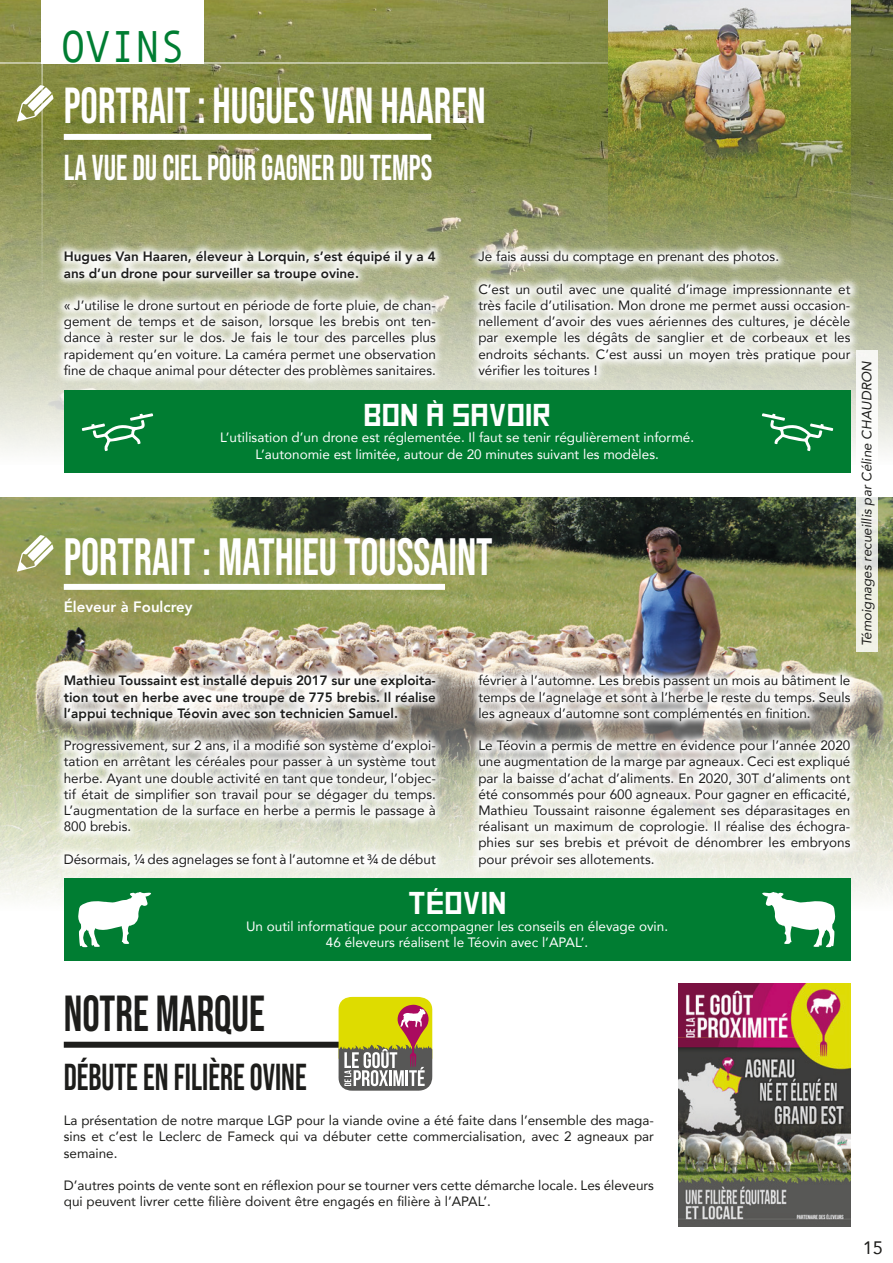
<style>
.page{position:relative;width:893px;height:1263px;background:#fff}
.page>*{position:absolute;margin:0;border:0;box-sizing:border-box;transform-origin:0 0}
.t1{font:52.5px "Bebas Neue";color:#fff;scale:.86 1}
.t2{font:50.7px "Bebas Neue";color:#fff;scale:.86 1}
.t3{font:50.7px "Bebas Neue";color:#1d1d1b;scale:.86 1}
.t4{font:45px "Andale Mono";color:#007d32;scale:.92 1}
.t5{font:37.5px "Bebas Neue";color:#1d1d1b;scale:.86 1}
.t6{font:36px "Bebas Neue";color:#fff;scale:.86 1}
.t7{font:31.5px "Square Font";color:#fff}
.t8{font:18px "Avenir";color:#1d1d1b}
.t9{font:800 15px "Avenir";color:#fff}
.t10{font:13.5px/16.2px "Avenir";color:#1d1d1b;text-align:justify}
.t11{font:800 13.5px/16.2px "Avenir";color:#1d1d1b;text-align:justify}
.t12{font:13.5px "Avenir";color:#fff}
.t13{font:italic 13.5px "Avenir";color:#1d1d1b}
</style>
<div class="page">
<img style="left:0;top:0;width:893px;height:464px">
<div style="left:64px;top:134px;width:367px;height:6px;background:#fff"></div>
<hr style="left:0;top:63px;width:752px;height:1px;background:#fff">
<div style="left:42px;top:0;width:162px;height:63px;background:#fff"></div>
<hr style="left:42px;top:0;width:1px;height:319px;background:#fff">
<img style="left:0;top:497px;width:893px;height:413px">
<div style="left:64px;top:584px;width:381px;height:6px;background:#fff"></div>
<svg style="left:54px;top:665px;width:806px;height:212px"></svg>
<svg style="left:17px;top:535px;width:37px;height:37px"></svg>
<div style="left:64px;top:878px;width:786px;height:83px;background:#007d32"></div>
<svg style="left:78px;top:892px;width:73px;height:55px"></svg>
<svg style="left:762px;top:892px;width:73px;height:55px"></svg>
<svg style="left:54px;top:241px;width:806px;height:147px"></svg>
<div style="left:64px;top:390px;width:786px;height:83px;background:#007d32"></div>
<svg style="left:762px;top:413px;width:71px;height:38px"></svg>
<svg style="left:82px;top:413px;width:71px;height:38px"></svg>
<svg style="left:17px;top:85px;width:37px;height:37px"></svg>
<img style="left:608px;top:0;width:242px;height:251px">
<div style="left:64px;top:1042px;width:367px;height:6px;background:#1d1d1b"></div>
<svg style="left:337px;top:997px;width:96px;height:94px;background:#b6a951"></svg>
<img style="left:678px;top:983px;width:172px;height:244px">
<svg style="left:856px;top:351px;width:22px;height:301px"></svg>
<p class="t4" style="left:61px;top:17px;width:137px">OVINS</p>
<p class="t2" style="left:64px;top:77px;width:492px">PORTRAIT : HUGUES VAN HAAREN</p>
<p class="t6" style="left:64px;top:147px;width:430px">LA VUE DU CIEL POUR GAGNER DU TEMPS</p>
<p class="t11" style="left:64px;top:249px;width:374px">Hugues Van Haaren, éleveur à Lorquin, s’est équipé il y a 4 ans d’un drone pour surveiller sa troupe ovine.</p>
<p class="t10" style="left:64px;top:297px;width:374px">« J’utilise le drone surtout en période de forte pluie, de chan&shy;gement de temps et de saison, lorsque les brebis ont ten&shy;dance à rester sur le dos. Je fais le tour des parcelles plus rapidement qu’en voiture. La caméra permet une observation fine de chaque animal pour détecter des problèmes sanitaires.</p>
<p class="t10" style="left:478px;top:248px;width:302px">Je fais aussi du comptage en prenant des photos.</p>
<p class="t10" style="left:478px;top:281px;width:374px">C’est un outil avec une qualité d’image impressionnante et très facile d’utilisation. Mon drone me permet aussi occasion&shy;nellement d’avoir des vues aériennes des cultures, je décèle par exemple les dégâts de sanglier et de corbeaux et les endroits séchants. C’est aussi un moyen très pratique pour vérifier les toitures !</p>
<p class="t7" style="left:364px;top:400px;width:189px">BON À SAVOIR</p>
<p class="t12" style="left:220px;top:427px;width:476px">L’utilisation d’un drone est réglementée. Il faut se tenir régulièrement informé.</p>
<p class="t12" style="left:255px;top:443px;width:405px">L’autonomie est limitée, autour de 20 minutes suivant les modèles.</p>
<p class="t1" style="left:64px;top:527px;width:500px">PORTRAIT : MATHIEU TOUSSAINT</p>
<p class="t9" style="left:64px;top:595px;width:130px">Éleveur à Foulcrey</p>
<p class="t13" style="left:858px;top:646px;width:287px;rotate:-90deg">Témoignages recueillis par Céline CHAUDRON</p>
<p class="t10" style="left:478px;top:672px;width:374px">février à l’automne. Les brebis passent un mois au bâtiment le temps de l’agnelage et sont à l’herbe le reste du temps. Seuls les agneaux d’automne sont complémentés en finition.</p>
<p class="t10" style="left:478px;top:737px;width:374px">Le Téovin a permis de mettre en évidence pour l’année 2020 une augmentation de la marge par agneaux. Ceci est expliqué par la baisse d’achat d’aliments. En 2020, 30T d’aliments ont été consommés pour 600 agneaux. Pour gagner en efficacité, Mathieu Toussaint raisonne également ses déparasitages en réalisant un maximum de coprologie. Il réalise des échogra&shy;phies sur ses brebis et prévoit de dénombrer les embryons pour prévoir ses allotements.</p>
<p class="t7" style="left:408px;top:888px;width:100px">TÉOVIN</p>
<p class="t12" style="left:246px;top:915px;width:424px">Un outil informatique pour accompagner les conseils en élevage ovin.</p>
<p class="t12" style="left:326px;top:931px;width:264px">46 éleveurs réalisent le Téovin avec l’APAL’.</p>
<p class="t11" style="left:64px;top:673px;width:374px">Mathieu Toussaint est installé depuis 2017 sur une exploita&shy;tion tout en herbe avec une troupe de 775 brebis. Il réalise l’appui technique Téovin avec son technicien Samuel.</p>
<p class="t10" style="left:64px;top:737px;width:374px">Progressivement, sur 2 ans, il a modifié son système d’exploi&shy;tation en arrêtant les céréales pour passer à un système tout herbe. Ayant une double activité en tant que tondeur, l’objec&shy;tif était de simplifier son travail pour se dégager du temps.<br>L’augmentation de la surface en herbe a permis le passage à 800 brebis.</p>
<p class="t10" style="left:64px;top:850px;width:374px">Désormais, ¼ des agnelages se font à l’automne et ¾ de début</p>
<p class="t3" style="left:64px;top:985px;width:235px">NOTRE MARQUE</p>
<p class="t5" style="left:64px;top:1056px;width:284px">DÉBUTE EN FILIÈRE OVINE</p>
<p class="t10" style="left:64px;top:1112px;width:592px">La présentation de notre marque LGP pour la viande ovine a été faite dans l’ensemble des maga&shy;sins et c’est le Leclerc de Fameck qui va débuter cette commercialisation, avec 2 agneaux par semaine.</p>
<p class="t10" style="left:64px;top:1177px;width:592px">D’autres points de vente sont en réflexion pour se tourner vers cette démarche locale. Les éleveurs qui peuvent livrer cette filière doivent être engagés en filière à l’APAL’.</p>
<p class="t8" style="left:863px;top:1233px;width:22px">15</p>
</div>
